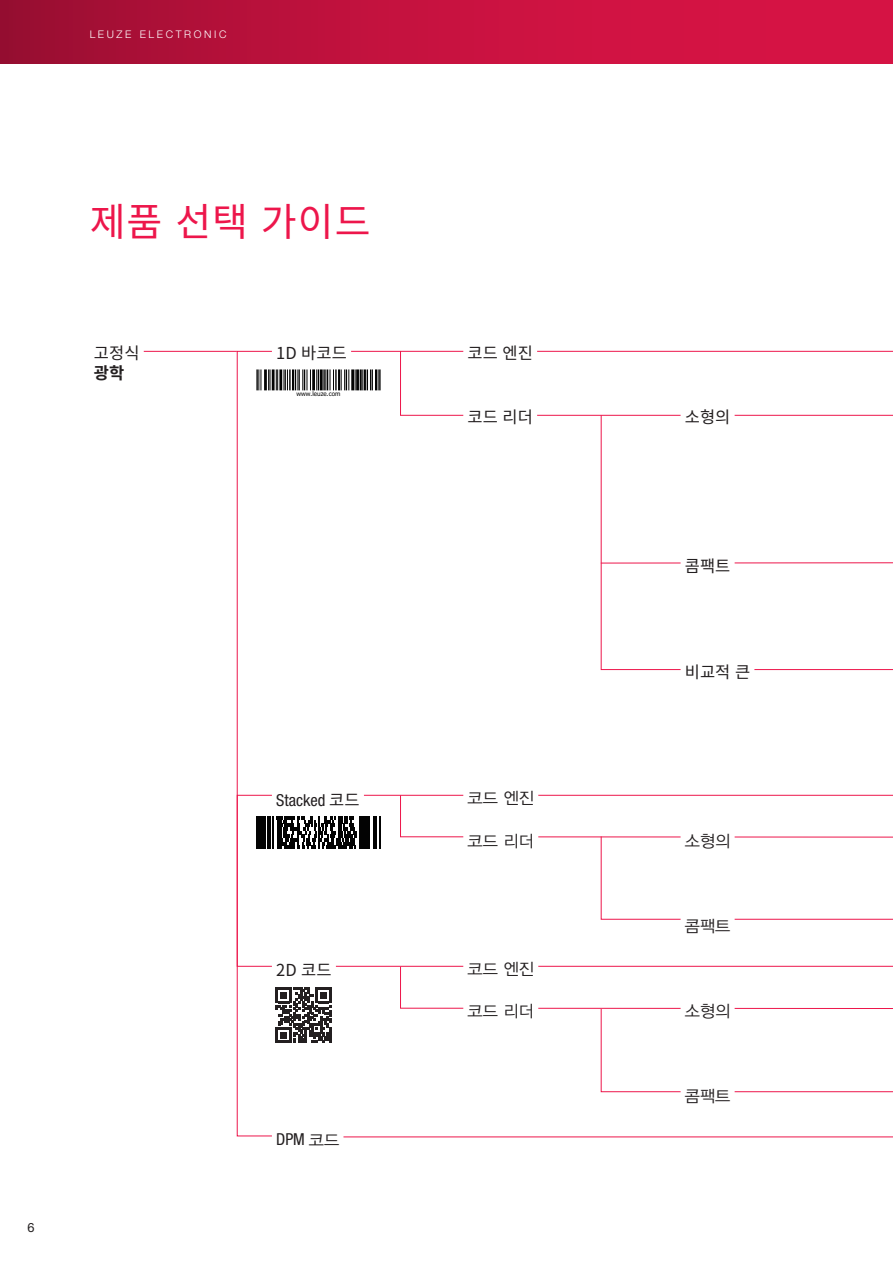
<style>
.page{position:relative;width:893px;height:1263px;background:#fff}
.page>*{position:absolute;margin:0;border:0;box-sizing:border-box;transform-origin:0 0}
.t1{font:39px "Noto Sans KR";letter-spacing:.025em;color:#ed164b}
.t2{font:16.5px "Noto Sans KR";color:#231f20}
.t3{font:16.5px "YDIYGO320";color:#231f20}
.t4{font:condensed 16.5px "Helvetica Neue LT Pro";color:#231f20}
.t5{font:700 16.5px "Noto Sans KR";color:#231f20}
.t6{font:12.75px "Helvetica Neue LT Pro";color:#231f20}
.t7{font:300 10.5px "Helvetica Neue LT Pro";letter-spacing:.25em;color:#fff}
.t8{font:6.3px "Tahoma";color:#030303}
.s1{font-family:"Noto Sans KR";font-stretch:normal}
.s2{font-family:"YDIYGO320";font-stretch:normal}
</style>
<div class="page">
<div style="left:0;top:0;width:893px;height:64px;background:linear-gradient(to right,#a20f34,#e11448)"></div>
<hr style="left:136px;top:351px;width:101px;height:1px;background:#ed164b">
<svg style="left:600px;top:416px;width:293px;height:254px"></svg>
<hr style="left:307px;top:1136px;width:586px;height:1px;background:#ed164b">
<svg style="left:401px;top:351px;width:492px;height:65px"></svg>
<svg style="left:236px;top:351px;width:165px;height:786px"></svg>
<svg style="left:236px;top:794px;width:657px;height:173px"></svg>
<svg style="left:400px;top:966px;width:493px;height:126px"></svg>
<svg style="left:400px;top:794px;width:493px;height:126px"></svg>
<div style="left:90px;top:343px;width:54px;height:21px;background:#fff"></div>
<div style="left:272px;top:343px;width:79px;height:21px;background:#fff"></div>
<div style="left:463px;top:343px;width:74px;height:21px;background:#fff"></div>
<div style="left:463px;top:407px;width:74px;height:21px;background:#fff"></div>
<div style="left:681px;top:407px;width:54px;height:21px;background:#fff"></div>
<div style="left:681px;top:556px;width:54px;height:21px;background:#fff"></div>
<div style="left:681px;top:662px;width:73px;height:21px;background:#fff"></div>
<div style="left:272px;top:790px;width:92px;height:21px;background:#fff"></div>
<div style="left:463px;top:787px;width:75px;height:21px;background:#fff"></div>
<div style="left:463px;top:830px;width:75px;height:21px;background:#fff"></div>
<div style="left:681px;top:830px;width:54px;height:21px;background:#fff"></div>
<div style="left:681px;top:915px;width:54px;height:21px;background:#fff"></div>
<div style="left:272px;top:960px;width:64px;height:21px;background:#fff"></div>
<div style="left:463px;top:957px;width:75px;height:21px;background:#fff"></div>
<div style="left:463px;top:1000px;width:75px;height:21px;background:#fff"></div>
<div style="left:681px;top:1000px;width:54px;height:21px;background:#fff"></div>
<div style="left:681px;top:1085px;width:54px;height:21px;background:#fff"></div>
<div style="left:272px;top:1129px;width:71px;height:21px;background:#fff"></div>
<svg style="left:276px;top:987px;width:55px;height:56px"></svg>
<svg style="left:256px;top:369px;width:125px;height:28px"></svg>
<hr style="left:256px;top:369px;width:2px;height:21px;background:#030303">
<svg style="left:258px;top:369px;width:4px;height:21px"></svg>
<hr style="left:264px;top:369px;width:3px;height:21px;background:#030303">
<svg style="left:268px;top:369px;width:10px;height:21px"></svg>
<hr style="left:279px;top:369px;width:3px;height:21px;background:#030303">
<svg style="left:284px;top:369px;width:4px;height:21px"></svg>
<hr style="left:289px;top:369px;width:2px;height:21px;background:#030303">
<hr style="left:292px;top:369px;width:2px;height:21px;background:#030303">
<svg style="left:295px;top:369px;width:24px;height:21px"></svg>
<hr style="left:320px;top:369px;width:3px;height:21px;background:#030303">
<hr style="left:323px;top:369px;width:2px;height:21px;background:#030303">
<svg style="left:325px;top:369px;width:9px;height:21px"></svg>
<hr style="left:335px;top:369px;width:2px;height:21px;background:#030303">
<hr style="left:338px;top:369px;width:2px;height:21px;background:#030303">
<svg style="left:341px;top:369px;width:8px;height:21px"></svg>
<hr style="left:351px;top:369px;width:3px;height:21px;background:#030303">
<svg style="left:355px;top:369px;width:1px;height:21px"></svg>
<hr style="left:356px;top:369px;width:3px;height:21px;background:#030303">
<hr style="left:360px;top:369px;width:2px;height:21px;background:#030303">
<svg style="left:362px;top:369px;width:9px;height:21px"></svg>
<hr style="left:371px;top:369px;width:2px;height:21px;background:#030303">
<hr style="left:375px;top:369px;width:2px;height:21px;background:#030303">
<svg style="left:378px;top:369px;width:1px;height:21px"></svg>
<hr style="left:379px;top:369px;width:2px;height:21px;background:#030303">
<svg style="left:256px;top:816px;width:125px;height:33px"></svg>
<p class="t7" style="left:90px;top:28px;width:138px">LEUZE ELECTRONIC</p>
<p class="t6" style="left:28px;top:1219px;width:9px">6</p>
<h1 class="t1" style="left:90px;top:200px;width:282px">제품 선택 가이드</h1>
<p class="t2" style="left:94px;top:344px;width:47px">고정식</p>
<p class="t5" style="left:94px;top:364px;width:32px">광학</p>
<p class="t2" style="left:276px;top:344px;width:72px">1D 바코드</p>
<p class="t2" style="left:468px;top:344px;width:67px">코드 엔진</p>
<p class="t8" style="left:297px;top:389px;width:45px">www.leuze.com</p>
<p class="t2" style="left:468px;top:408px;width:67px">코드 리더</p>
<p class="t2" style="left:685px;top:408px;width:47px">소형의</p>
<p class="t2" style="left:685px;top:556px;width:47px">콤팩트</p>
<p class="t2" style="left:685px;top:663px;width:67px">비교적 큰</p>
<p class="t4" style="left:276px;top:790px;width:85px">Stacked <span class="s1">코드</span></p>
<p class="t3" style="left:468px;top:789px;width:68px">코드 엔진</p>
<p class="t3" style="left:468px;top:832px;width:68px">코드 리더</p>
<p class="t3" style="left:685px;top:832px;width:47px">소형의</p>
<p class="t3" style="left:685px;top:917px;width:47px">콤팩트</p>
<p class="t2" style="left:276px;top:960px;width:57px">2D 코드</p>
<p class="t3" style="left:468px;top:959px;width:68px">코드 엔진</p>
<p class="t3" style="left:468px;top:1002px;width:68px">코드 리더</p>
<p class="t3" style="left:685px;top:1002px;width:47px">소형의</p>
<p class="t4" style="left:276px;top:1129px;width:65px">DPM <span class="s2">코드</span></p>
<p class="t3" style="left:685px;top:1087px;width:47px">콤팩트</p>
</div>
